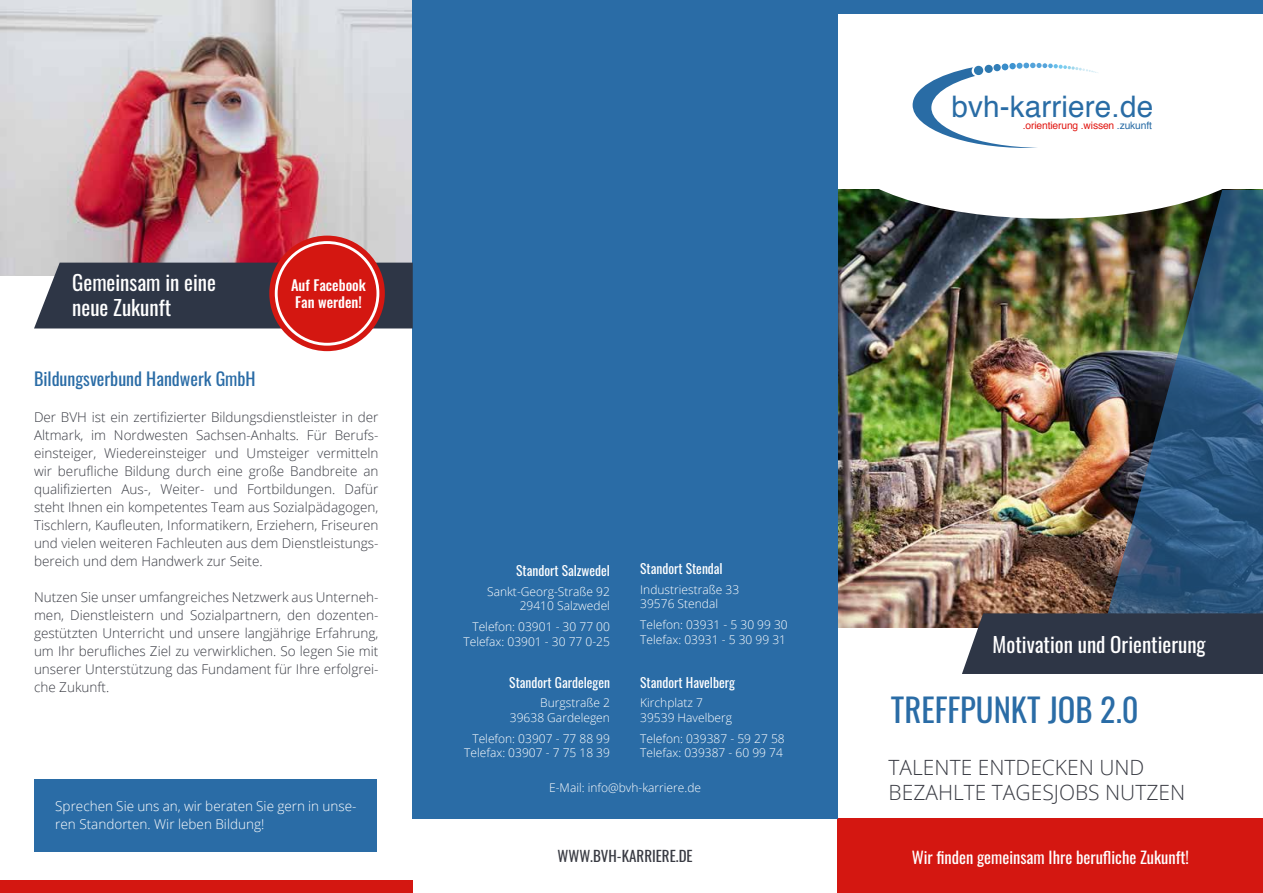
<style>
.page{position:relative;width:1263px;height:893px;background:#fff}
.page>*{position:absolute;margin:0;border:0;box-sizing:border-box;transform-origin:0 0}
.t1{font:32.7px "Oswald";color:#2a6ca6}
.t2{font:29.7px "Helvetica";letter-spacing:.005em;color:#296ca5}
.t3{font:21px/25.2px "Oswald";color:#fff}
.t4{font:300 21px/25.2px "Open Sans";color:#393b43}
.t5{font:18px "Oswald";color:#2a6ca6}
.t6{font:16.5px "Oswald";color:#fff}
.t7{font:15px "Oswald";color:#393b43}
.t8{font:500 14.4px/17.4px "Oswald";color:#fff}
.t9{font:300 13.5px/18px "Open Sans";color:#393b43;text-align:justify}
.t10{font:300 13.5px/18px "Open Sans";color:#fff}
.t11{font:13.5px "Oswald";color:#fff}
.t12{font:300 12px/14.4px "Open Sans";color:#fff;text-align:right}
.t13{font:10.2px "Helvetica";letter-spacing:-.015em;color:#e11813}
.s1{color:#296ca5}
</style>
<div class="page">
<img style="left:838px;top:219px;width:266px;height:408px">
<img style="left:0;top:0;width:412px;height:275px">
<img style="left:1104px;top:219px;width:159px;height:394px">
<svg style="left:838px;top:62px;width:425px;height:157px"></svg>
<svg style="left:913px;top:63px;width:186px;height:85px"></svg>
<div style="left:974px;top:66px;width:9px;height:9px;background:#2e79b0;border-radius:50%"></div>
<div style="left:962px;top:613px;width:301px;height:61px;background:#2e3646"></div>
<div style="left:838px;top:819px;width:425px;height:74px;background:#d41711"></div>
<div style="left:412px;top:0;width:426px;height:819px;background:#2a6ca6"></div>
<div style="left:0;top:881px;width:412px;height:12px;background:#d41711"></div>
<div style="left:34px;top:263px;width:379px;height:65px;background:#2e3646"></div>
<div style="left:34px;top:779px;width:343px;height:73px;background:#2a6ca6"></div>
<div style="left:733px;top:0;width:530px;height:14px;background:#2a6ca6"></div>
<div style="left:269px;top:236px;width:116px;height:115px;background:#d41711;border-radius:50%"></div>
<div style="left:275px;top:241px;width:104px;height:105px;border:3px solid #fff;border-radius:50%"></div>
<h3 class="t3" style="left:72px;top:268px;width:145px">Gemeinsam in eine neue Zukunft</h3>
<p class="t8" style="left:291px;top:277px;width:76px">Auf Facebook<br>Fan werden!</p>
<h3 class="t5" style="left:34px;top:362px;width:223px">Bildungsverbund Handwerk GmbH</h3>
<p class="t9" style="left:34px;top:408px;width:346px">Der BVH ist ein zertifizierter Bildungsdienstleister in der Altmark, im Nordwesten Sachsen-Anhalts. Für Berufs&shy;einsteiger, Wiedereinsteiger und Umsteiger vermitteln wir berufliche Bildung durch eine große Bandbreite an qualifizierten Aus-, Weiter- und Fortbildungen. Dafür steht Ihnen ein kompetentes Team aus Sozialpädagogen, Tischlern, Kaufleuten, Informatikern, Erziehern, Friseuren und vielen weiteren Fachleuten aus dem Dienstleistungs&shy;bereich und dem Handwerk zur Seite.</p>
<p class="t9" style="left:34px;top:588px;width:346px">Nutzen Sie unser umfangreiches Netzwerk aus Unterneh&shy;men, Dienstleistern und Sozialpartnern, den dozenten&shy;gestützten Unterricht und unsere langjährige Erfahrung, um Ihr berufliches Ziel zu verwirklichen. So legen Sie mit unserer Unterstützung das Fundament für Ihre erfolgrei&shy;che Zukunft.</p>
<p class="t10" style="left:55px;top:796px;width:303px">Sprechen Sie uns an, wir beraten Sie gern in unse&shy;ren Standorten. Wir leben Bildung!</p>
<h2 class="t2" style="left:951px;top:84px;width:203px">bvh-karriere.de</h2>
<p class="t13" style="left:1023px;top:117px;width:131px">.orientierung .wissen <span class="s1">.zukunft</span></p>
<p class="t11" style="left:516px;top:559px;width:95px">Standort Salzwedel</p>
<p class="t12" style="left:487px;top:584px;width:124px">Sankt-Georg-Straße 92<br>29410 Salzwedel</p>
<p class="t12" style="left:463px;top:619px;width:148px">Telefon: 03901 - 30 77 00<br>Telefax: 03901 - 30 77 0-25</p>
<p class="t11" style="left:509px;top:670px;width:102px">Standort Gardelegen</p>
<p class="t12" style="left:510px;top:695px;width:102px">Burgstraße 2<br>39638 Gardelegen</p>
<p class="t12" style="left:464px;top:731px;width:147px">Telefon: 03907 - 77 88 99<br>Telefax: 03907 - 7 75 18 39</p>
<p class="t11" style="left:640px;top:557px;width:84px">Standort Stendal</p>
<p class="t12" style="left:640px;top:582px;width:100px;text-align:left">Industriestraße 33<br>39576 Stendal</p>
<p class="t12" style="left:640px;top:617px;width:149px;text-align:left">Telefon: 03931 - 5 30 99 30<br>Telefax: 03931 - 5 30 99 31</p>
<p class="t11" style="left:640px;top:670px;width:96px">Standort Havelberg</p>
<p class="t12" style="left:640px;top:695px;width:93px;text-align:left">Kirchplatz 7<br>39539 Havelberg</p>
<p class="t12" style="left:640px;top:731px;width:146px;text-align:left">Telefon: 039387 - 59 27 58<br>Telefax: 039387 - 60 99 74</p>
<p class="t12" style="left:549px;top:781px;width:153px">E-Mail: info@bvh-karriere.de</p>
<h3 class="t3" style="left:992px;top:630px;width:215px">Motivation und Orientierung</h3>
<h1 class="t1" style="left:891px;top:680px;width:249px">TREFFPUNKT JOB 2.0</h1>
<h3 class="t4" style="left:888px;top:754px;width:298px">TALENTE ENTDECKEN UND<br>BEZAHLTE TAGESJOBS NUTZEN</h3>
<p class="t7" style="left:557px;top:843px;width:137px">WWW.BVH-KARRIERE.DE</p>
<p class="t6" style="left:912px;top:842px;width:279px">Wir finden gemeinsam Ihre berufliche Zukunft!</p>
</div>
